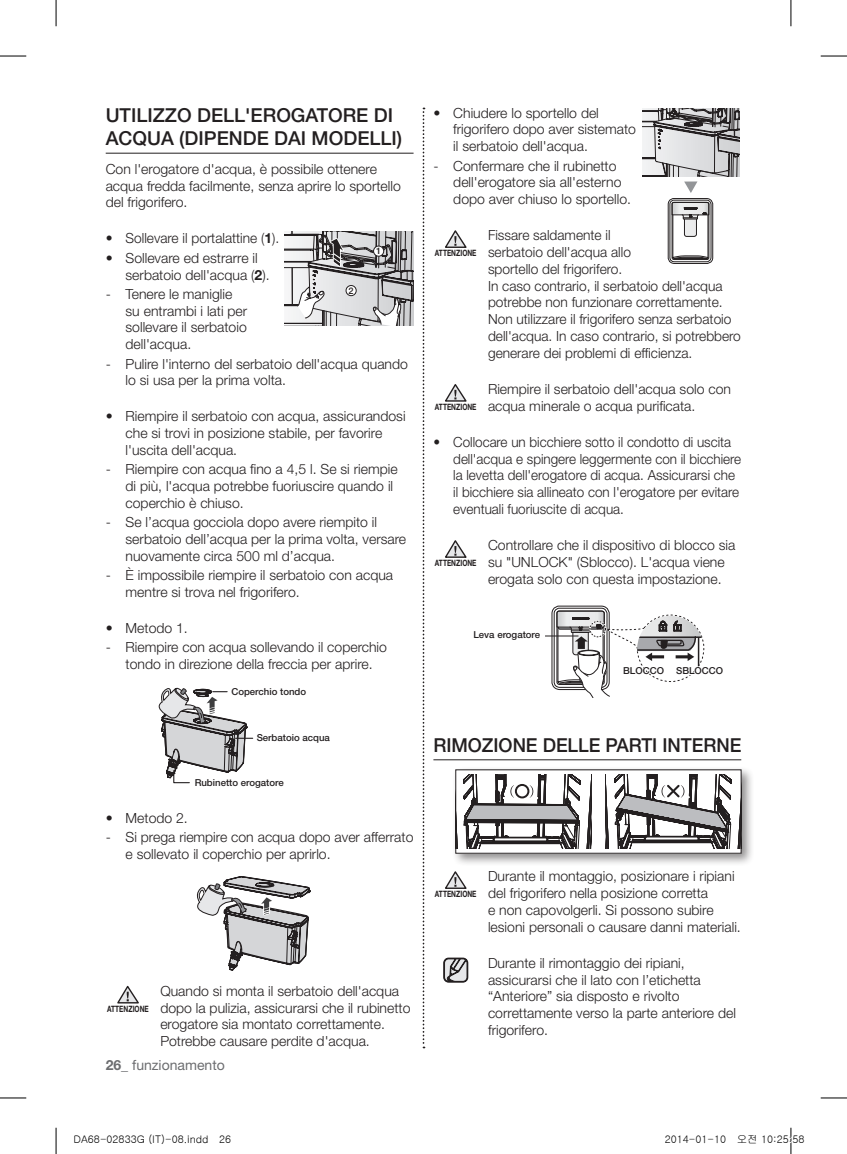
<style>
.page{position:relative;width:847px;height:1154px;background:#fff}
.page>*{position:absolute;margin:0;border:0;box-sizing:border-box;transform-origin:0 0}
.Level_1_Title{font:500 19.25px/23.1px "Helvetica Neue LT Pro";color:#231f20}
.Level_1_Title-2{font:500 19.25px "Helvetica Neue LT Pro";color:#231f20;scale:.96 1}
.Level_2_Body{font:300 14px/16.8px "Helvetica Neue LT Pro";color:#231f20}
.Level_2_Body-2{font:300 14px/16.8px "Helvetica Neue LT Pro";color:#231f20;scale:.96 1}
.Level_1_Body{font:300 14px/16.8px "Helvetica Neue LT Pro";color:#231f20}
.t1{font:14px "Helvetica Neue LT Pro";color:#6c6d70}
.t2{font:10.5px "Gulim";color:#000}
.type_in_figure{font:500 9.62px "Helvetica Neue LT Pro";color:#231f20}
.t3{font:500 9.1px "Helvetica Neue LT Pro";color:#231f20}
.t4{font:700 8.75px "Helvetica Neue LT Pro";color:#231f20;scale:.75 1}
.s1{font-weight:700}
</style>
<div class="page">
<hr style="left:106px;top:153px;width:307px;height:1px;background:#231f20">
<svg style="left:117px;top:985px;width:22px;height:19px"></svg>
<hr style="left:433px;top:759px;width:308px;height:1px;background:#231f20">
<svg style="left:445px;top:230px;width:22px;height:18px"></svg>
<svg style="left:445px;top:384px;width:22px;height:18px"></svg>
<svg style="left:445px;top:540px;width:22px;height:18px"></svg>
<svg style="left:445px;top:871px;width:22px;height:18px"></svg>
<svg style="left:443px;top:957px;width:25px;height:26px"></svg>
<svg style="left:422px;top:108px;width:2px;height:940px"></svg>
<svg style="left:284px;top:232px;width:129px;height:94px"></svg>
<div style="left:373px;top:246px;width:10px;height:10px;background:#fff;border-radius:50%"></div>
<div style="left:373px;top:246px;width:11px;height:10px;border:1px solid #231f20;border-radius:50%"></div>
<div style="left:346px;top:285px;width:10px;height:11px;background:#fff;border-radius:50%"></div>
<div style="left:345px;top:285px;width:11px;height:11px;border:1px solid #231f20;border-radius:50%"></div>
<svg style="left:159px;top:687px;width:95px;height:97px"></svg>
<svg style="left:196px;top:876px;width:114px;height:95px"></svg>
<div style="left:551px;top:606px;width:58px;height:84px;border:1px solid #231f20;border-radius:7px"></div>
<hr style="left:545px;top:635px;width:33px;height:1px;background:#231f20">
<svg style="left:553px;top:608px;width:152px;height:90px"></svg>
<div style="left:667px;top:198px;width:45px;height:66px;border:1px solid #231f20;border-radius:6px"></div>
<svg style="left:669px;top:200px;width:42px;height:62px"></svg>
<svg style="left:642px;top:109px;width:97px;height:84px"></svg>
<div style="left:452px;top:766px;width:302px;height:101px;background:#231f20;opacity:.5"></div>
<div style="left:455px;top:770px;width:285px;height:83px;background:#fff"></div>
<svg style="left:457px;top:775px;width:134px;height:73px"></svg>
<svg style="left:605px;top:775px;width:134px;height:73px"></svg>
<svg style="left:0;top:56px;width:26px;height:1px"></svg>
<svg style="left:820px;top:56px;width:26px;height:1px"></svg>
<svg style="left:0;top:1097px;width:26px;height:1px"></svg>
<svg style="left:820px;top:1097px;width:26px;height:1px"></svg>
<svg style="left:56px;top:0;width:1px;height:26px"></svg>
<svg style="left:56px;top:1128px;width:1px;height:26px"></svg>
<svg style="left:790px;top:0;width:1px;height:26px"></svg>
<svg style="left:790px;top:1128px;width:2px;height:26px"></svg>
<p class="Level_1_Title" style="left:106px;top:104px;width:298px">UTILIZZO DELL'EROGATORE DI<br>ACQUA (DIPENDE DAI MODELLI)</p>
<p class="Level_1_Body" style="left:106px;top:160px;width:296px">Con l'erogatore d'acqua, è possibile ottenere acqua fredda facilmente, senza aprire lo sportello del frigorifero.</p>
<p class="Level_2_Body" style="left:106px;top:230px;width:175px">• Sollevare il portalattine (<span class="s1">1</span>).</p>
<p class="Level_2_Body" style="left:125px;top:249px;width:145px;text-indent:-20px">• Sollevare ed estrarre il serbatoio dell'acqua (<span class="s1">2</span>).</p>
<p class="Level_2_Body" style="left:125px;top:285px;width:123px;text-indent:-20px">- Tenere le maniglie su entrambi i lati per sollevare il serbatoio dell'acqua.</p>
<p class="Level_2_Body" style="left:125px;top:355px;width:284px;text-indent:-20px">- Pulire l'interno del serbatoio dell'acqua quando lo si usa per la prima volta.</p>
<p class="Level_2_Body" style="left:125px;top:408px;width:281px;text-indent:-20px">• Riempire il serbatoio con acqua, assicurandosi che si trovi in posizione stabile, per favorire l'uscita dell'acqua.</p>
<p class="Level_2_Body" style="left:125px;top:461px;width:273px;text-indent:-20px">- Riempire con acqua fino a 4,5 l. Se si riempie di più, l'acqua potrebbe fuoriuscire quando il coperchio è chiuso.</p>
<p class="Level_2_Body" style="left:125px;top:513px;width:282px;text-indent:-20px">- Se l’acqua gocciola dopo avere riempito il serbatoio dell’acqua per la prima volta, versare nuovamente circa 500 ml d’acqua.</p>
<p class="Level_2_Body" style="left:125px;top:566px;width:269px;text-indent:-20px">- È impossibile riempire il serbatoio con acqua mentre si trova nel frigorifero.</p>
<p class="Level_2_Body" style="left:106px;top:619px;width:84px">• Metodo 1.</p>
<p class="Level_2_Body" style="left:106px;top:638px;width:283px;text-align:center">- Riempire con acqua sollevando il coperchio tondo in direzione della freccia per aprire.</p>
<p class="t3" style="left:376px;top:245px;width:7px">1</p>
<p class="t3" style="left:348px;top:285px;width:7px">2</p>
<p class="type_in_figure" style="left:231px;top:685px;width:76px">Coperchio tondo</p>
<p class="type_in_figure" style="left:256px;top:732px;width:75px">Serbatoio acqua</p>
<p class="type_in_figure" style="left:194px;top:777px;width:90px">Rubinetto erogatore</p>
<p class="Level_2_Body" style="left:106px;top:809px;width:84px">• Metodo 2.</p>
<p class="Level_2_Body" style="left:125px;top:828px;width:289px;text-indent:-20px">- Si prega riempire con acqua dopo aver afferrato e sollevato il coperchio per aprirlo.</p>
<p class="t4" style="left:107px;top:1003px;width:57px">ATTENZIONE</p>
<p class="Level_2_Body" style="left:160px;top:982px;width:251px">Quando si monta il serbatoio dell'acqua dopo la pulizia, assicurarsi che il rubinetto erogatore sia montato correttamente.<br>Potrebbe causare perdite d'acqua.</p>
<p class="t1" style="left:106px;top:1056px;width:121px"><span class="s1">26_</span> funzionamento</p>
<p class="Level_2_Body" style="left:453px;top:104px;width:184px;text-indent:-20px">• Chiudere lo sportello del frigorifero dopo aver sistemato il serbatoio dell'acqua.</p>
<p class="Level_2_Body" style="left:453px;top:157px;width:179px;text-indent:-20px">- Confermare che il rubinetto dell'erogatore sia all'esterno dopo aver chiuso lo sportello.</p>
<p class="Level_2_Body" style="left:488px;top:227px;width:254px">Fissare saldamente il<br>serbatoio dell'acqua allo<br>sportello del frigorifero.<br>In caso contrario, il serbatoio dell'acqua potrebbe non funzionare correttamente.<br>Non utilizzare il frigorifero senza serbatoio dell'acqua. In caso contrario, si potrebbero generare dei problemi di efficienza.</p>
<p class="Level_2_Body" style="left:488px;top:380px;width:244px">Riempire il serbatoio dell'acqua solo con acqua minerale o acqua purificata.</p>
<p class="Level_2_Body-2" style="left:453px;top:433px;width:301px;text-indent:-20px">• Collocare un bicchiere sotto il condotto di uscita dell'acqua e spingere leggermente con il bicchiere la levetta dell'erogatore di acqua. Assicurarsi che il bicchiere sia allineato con l'erogatore per evitare eventuali fuoriuscite di acqua.</p>
<p class="Level_2_Body" style="left:488px;top:536px;width:249px">Controllare che il dispositivo di blocco sia su "UNLOCK" (Sblocco). L'acqua viene erogata solo con questa impostazione.</p>
<p class="t4" style="left:435px;top:248px;width:57px">ATTENZIONE</p>
<p class="t4" style="left:435px;top:401px;width:57px">ATTENZIONE</p>
<p class="t4" style="left:435px;top:558px;width:57px">ATTENZIONE</p>
<p class="type_in_figure" style="left:473px;top:629px;width:68px">Leva erogatore</p>
<p class="type_in_figure" style="left:623px;top:665px;width:42px">BLOCCO</p>
<p class="type_in_figure" style="left:675px;top:665px;width:49px">SBLOCCO</p>
<p class="Level_1_Title-2" style="left:433px;top:733px;width:322px">RIMOZIONE DELLE PARTI INTERNE</p>
<p class="t4" style="left:435px;top:889px;width:57px">ATTENZIONE</p>
<p class="Level_2_Body" style="left:488px;top:867px;width:254px">Durante il montaggio, posizionare i ripiani del frigorifero nella posizione corretta<br>e non capovolgerli. Si possono subire lesioni personali o causare danni materiali.</p>
<p class="Level_2_Body" style="left:488px;top:954px;width:249px">Durante il rimontaggio dei ripiani, assicurarsi che il lato con l’etichetta “Anteriore” sia disposto e rivolto correttamente verso la parte anteriore del frigorifero.</p>
<p class="t2" style="left:74px;top:1134px;width:159px">DA68-02833G (IT)-08.indd 26</p>
<p class="t2" style="left:664px;top:1134px;width:141px">2014-01-10 오전 10:25:58</p>
</div>
